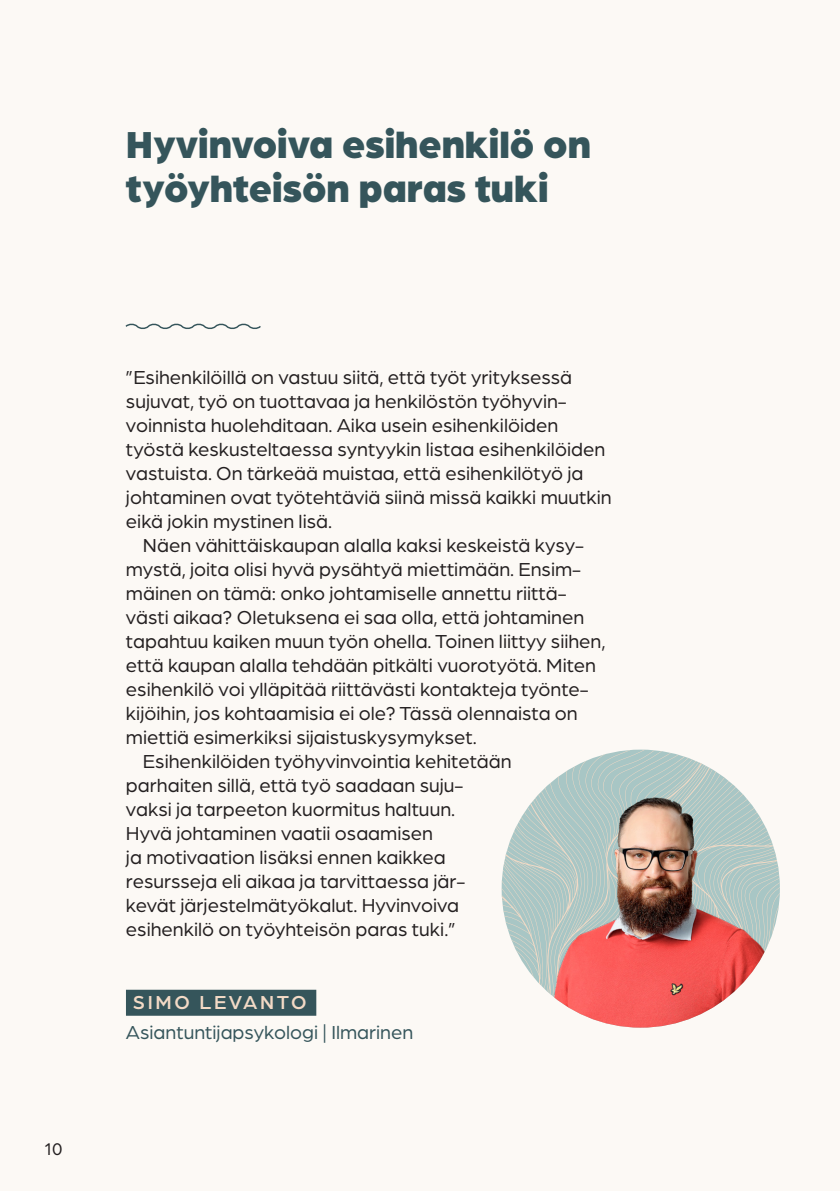
<style>
.page{position:relative;width:840px;height:1191px;background:#fff}
.page>*{position:absolute;margin:0;border:0;box-sizing:border-box;transform-origin:0 0}
.Otsikko_2{font:900 40px/44px "Arboria";color:#35555b}
.Leipis_sis{font:20px/24px "Arboria";color:#231f20}
.Leipis{font:20px/24px "Arboria";color:#231f20}
.Titteli_2{font:20px "Arboria";color:#35555b}
.Nimi{font:500 20px "Arboria";letter-spacing:.13em;color:#f3dac6}
.t1{font:18px "Arboria";color:#231f20}
</style>
<div class="page">
<div style="left:0;top:0;width:839px;height:1191px;background:#fcf9f5"></div>
<svg style="left:567px;top:749px;width:148px;height:22px"></svg>
<div style="left:126px;top:989px;width:190px;height:26px;background:#35555b"></div>
<svg style="left:125px;top:323px;width:136px;height:6px"></svg>
<img style="left:501px;top:771px;width:278px;height:256px">
<p class="Otsikko_2" style="left:126px;top:119px;width:466px">Hyvinvoiva esihenkilö on työyhteisön paras tuki</p>
<p class="t1" style="left:44px;top:1137px;width:20px">10</p>
<p class="Leipis" style="left:126px;top:365px;width:487px">”Esihenkilöillä on vastuu siitä, että työt yrityksessä sujuvat, työ on tuottavaa ja henkilöstön työhyvin&shy;voinnista huolehditaan. Aika usein esihenkilöiden työstä keskusteltaessa syntyykin listaa esihenkilöiden vastuista. On tärkeää muistaa, että esihenkilötyö ja johtaminen ovat työtehtäviä siinä missä kaikki muutkin eikä jokin mystinen lisä.</p>
<p class="Leipis_sis" style="left:126px;top:533px;width:481px;text-indent:17px">Näen vähittäiskaupan alalla kaksi keskeistä kysy&shy;mystä, joita olisi hyvä pysähtyä miettimään. Ensim&shy;mäinen on tämä: onko johtamiselle annettu riittä&shy;västi aikaa? Oletuksena ei saa olla, että johtaminen tapahtuu kaiken muun työn ohella. Toinen liittyy siihen, että kaupan alalla tehdään pitkälti vuorotyötä. Miten esihenkilö voi ylläpitää riittävästi kontakteja työnte&shy;kijöihin, jos kohtaamisia ei ole? Tässä olennaista on miettiä esimerkiksi sijaistuskysymykset.</p>
<p class="Leipis_sis" style="left:126px;top:749px;width:387px;text-indent:17px">Esihenkilöiden työhyvinvointia kehitetään parhaiten sillä, että työ saadaan suju&shy;vaksi ja tarpeeton kuormitus haltuun.<br>Hyvä johtaminen vaatii osaamisen<br>ja motivaation lisäksi ennen kaikkea resursseja eli aikaa ja tarvittaessa jär&shy;kevät järjestelmätyökalut. Hyvinvoiva esihenkilö on työyhteisön paras tuki.”</p>
<p class="Nimi" style="left:133px;top:988px;width:175px">SIMO LEVANTO</p>
<p class="Titteli_2" style="left:126px;top:1019px;width:288px">Asiantuntijapsykologi | Ilmarinen</p>
</div>
